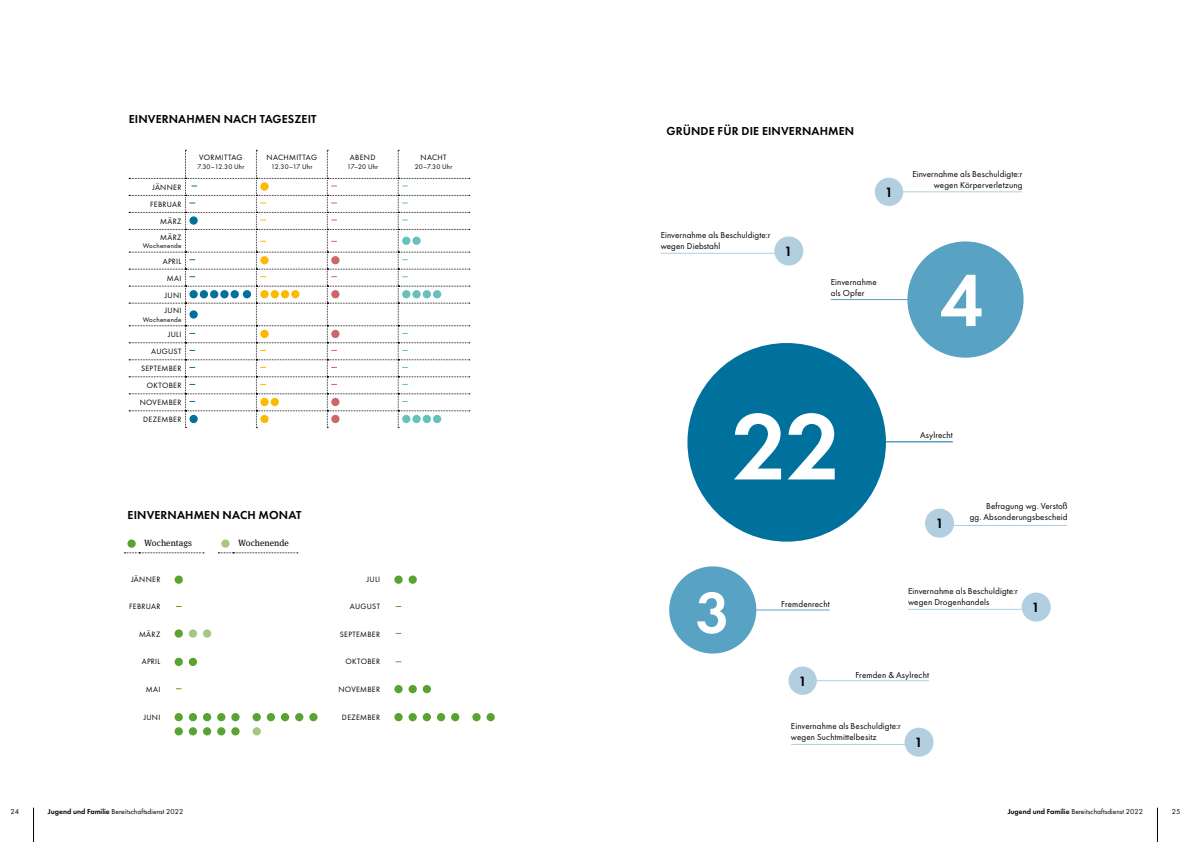
<style>
.page{position:relative;width:1191px;height:842px;background:#fff}
.page>*{position:absolute;margin:0;border:0;box-sizing:border-box;transform-origin:0 0}
.t1{font:600 97.3px "Futura PT";color:#fff}
.t2{font:600 76.9px "Futura PT";color:#fff}
.t3{font:600 60px "Futura PT";color:#fff}
.t4{font:600 14px "Futura PT";color:#000}
.t5{font:600 12px "Futura PT";letter-spacing:.01em;color:#000}
.t6{font:9px/11px "Futura PT";letter-spacing:.01em;color:#000}
.t7{font:9px "Meta Serif Pro";letter-spacing:.005em;color:#000}
.t8{font:8px/17px "Futura PT";letter-spacing:.04em;color:#000;text-align:right}
.t9{font:7.5px "Futura PT";color:#000}
.t10{font:7px "Futura PT";letter-spacing:.03em;color:#000}
.s1{font-weight:600}
</style>
<div class="page">
<svg style="left:124px;top:553px;width:80px;height:1px"></svg>
<div style="left:127px;top:539px;width:9px;height:9px;background:#58a332;border-radius:50%"></div>
<svg style="left:218px;top:553px;width:80px;height:1px"></svg>
<div style="left:221px;top:539px;width:9px;height:9px;background:#a7c682;border-radius:50%"></div>
<div style="left:175px;top:575px;width:8px;height:9px;background:#58a332;border-radius:50%"></div>
<div style="left:175px;top:629px;width:8px;height:9px;background:#58a332;border-radius:50%"></div>
<div style="left:175px;top:713px;width:8px;height:8px;background:#58a332;border-radius:50%"></div>
<div style="left:189px;top:713px;width:8px;height:8px;background:#58a332;border-radius:50%"></div>
<div style="left:203px;top:713px;width:8px;height:8px;background:#58a332;border-radius:50%"></div>
<div style="left:217px;top:713px;width:8px;height:8px;background:#58a332;border-radius:50%"></div>
<div style="left:231px;top:713px;width:8px;height:8px;background:#58a332;border-radius:50%"></div>
<div style="left:394px;top:575px;width:8px;height:9px;background:#58a332;border-radius:50%"></div>
<div style="left:408px;top:575px;width:9px;height:9px;background:#58a332;border-radius:50%"></div>
<svg style="left:129px;top:150px;width:341px;height:278px"></svg>
<div style="left:189px;top:415px;width:9px;height:8px;background:#00709c;border-radius:50%"></div>
<div style="left:260px;top:415px;width:9px;height:8px;background:#fbba00;border-radius:50%"></div>
<div style="left:331px;top:415px;width:8px;height:8px;background:#cd666a;border-radius:50%"></div>
<div style="left:402px;top:415px;width:8px;height:8px;background:#66c1be;border-radius:50%"></div>
<div style="left:412px;top:415px;width:9px;height:8px;background:#66c1be;border-radius:50%"></div>
<div style="left:423px;top:415px;width:8px;height:8px;background:#66c1be;border-radius:50%"></div>
<div style="left:433px;top:415px;width:8px;height:8px;background:#66c1be;border-radius:50%"></div>
<div style="left:687px;top:343px;width:199px;height:199px;background:#00709c;border-radius:50%"></div>
<hr style="left:885px;top:441px;width:67px;height:1px;background:#00709c">
<div style="left:788px;top:666px;width:29px;height:29px;background:#b1cfe1;border-radius:50%"></div>
<hr style="left:815px;top:680px;width:114px;height:1px;background:#b1cfe1">
<div style="left:925px;top:509px;width:29px;height:29px;background:#b1cfe1;border-radius:15px"></div>
<hr style="left:935px;top:525px;width:132px;height:1px;background:#b1cfe1">
<div style="left:907px;top:241px;width:116px;height:117px;background:#58a2c3;border-radius:50%"></div>
<hr style="left:831px;top:299px;width:83px;height:1px;background:#58a2c3">
<div style="left:774px;top:236px;width:29px;height:30px;background:#b1cfe1;border-radius:15px"></div>
<hr style="left:661px;top:253px;width:132px;height:1px;background:#b1cfe1">
<div style="left:904px;top:728px;width:29px;height:29px;background:#b1cfe1;border-radius:15px"></div>
<hr style="left:791px;top:744px;width:132px;height:1px;background:#b1cfe1">
<div style="left:1021px;top:592px;width:29px;height:30px;background:#b1cfe1;border-radius:15px"></div>
<hr style="left:908px;top:609px;width:132px;height:1px;background:#b1cfe1">
<div style="left:874px;top:178px;width:29px;height:28px;background:#b1cfe1;border-radius:50%"></div>
<hr style="left:902px;top:191px;width:120px;height:1px;background:#b1cfe1">
<div style="left:175px;top:658px;width:8px;height:8px;background:#58a332;border-radius:50%"></div>
<div style="left:189px;top:658px;width:8px;height:8px;background:#58a332;border-radius:50%"></div>
<div style="left:189px;top:629px;width:8px;height:9px;background:#a7c682;border-radius:50%"></div>
<div style="left:203px;top:629px;width:8px;height:9px;background:#a7c682;border-radius:50%"></div>
<div style="left:253px;top:713px;width:8px;height:8px;background:#58a332;border-radius:50%"></div>
<div style="left:267px;top:713px;width:8px;height:8px;background:#58a332;border-radius:50%"></div>
<div style="left:281px;top:713px;width:8px;height:8px;background:#58a332;border-radius:50%"></div>
<div style="left:295px;top:713px;width:8px;height:8px;background:#58a332;border-radius:50%"></div>
<div style="left:309px;top:713px;width:8px;height:8px;background:#58a332;border-radius:50%"></div>
<div style="left:175px;top:727px;width:8px;height:8px;background:#58a332;border-radius:50%"></div>
<div style="left:189px;top:727px;width:8px;height:8px;background:#58a332;border-radius:50%"></div>
<div style="left:203px;top:727px;width:8px;height:8px;background:#58a332;border-radius:50%"></div>
<div style="left:217px;top:727px;width:8px;height:8px;background:#58a332;border-radius:50%"></div>
<div style="left:231px;top:727px;width:8px;height:8px;background:#58a332;border-radius:50%"></div>
<div style="left:253px;top:727px;width:8px;height:8px;background:#a7c682;border-radius:50%"></div>
<div style="left:394px;top:685px;width:8px;height:8px;background:#58a332;border-radius:50%"></div>
<div style="left:408px;top:685px;width:9px;height:8px;background:#58a332;border-radius:50%"></div>
<div style="left:423px;top:685px;width:8px;height:8px;background:#58a332;border-radius:50%"></div>
<div style="left:394px;top:713px;width:8px;height:8px;background:#58a332;border-radius:50%"></div>
<div style="left:408px;top:713px;width:9px;height:8px;background:#58a332;border-radius:50%"></div>
<div style="left:423px;top:713px;width:8px;height:8px;background:#58a332;border-radius:50%"></div>
<div style="left:437px;top:713px;width:8px;height:8px;background:#58a332;border-radius:50%"></div>
<div style="left:451px;top:713px;width:8px;height:8px;background:#58a332;border-radius:50%"></div>
<div style="left:472px;top:713px;width:8px;height:8px;background:#58a332;border-radius:50%"></div>
<div style="left:486px;top:713px;width:9px;height:8px;background:#58a332;border-radius:50%"></div>
<div style="left:669px;top:566px;width:87px;height:87px;background:#58a2c3;border-radius:50%"></div>
<hr style="left:746px;top:609px;width:83px;height:1px;background:#58a2c3">
<hr style="left:1157px;top:808px;width:1px;height:34px;background:#000">
<hr style="left:33px;top:808px;width:1px;height:34px;background:#000">
<h3 class="t5" style="left:129px;top:111px;width:189px">EINVERNAHMEN NACH TAGESZEIT</h3>
<p class="t8" style="left:150px;top:179px;width:33px">JÄNNER<br>FEBRUAR<br>MÄRZ</p>
<p class="t8" style="left:160px;top:228px;width:23px">MÄRZ</p>
<p class="t10" style="left:143px;top:242px;width:40px">Wochenende</p>
<p class="t8" style="left:163px;top:252px;width:20px;text-align:justify">APRIL MAI JUNI</p>
<p class="t8" style="left:165px;top:302px;width:18px">JUNI</p>
<p class="t10" style="left:143px;top:315px;width:40px">Wochenende</p>
<p class="t8" style="left:140px;top:326px;width:43px">JULI<br>AUGUST<br>SEPTEMBER<br>OKTOBER<br>NOVEMBER<br>DEZEMBER</p>
<p class="t8" style="left:199px;top:149px;width:45px">VORMITTAG</p>
<p class="t10" style="left:197px;top:162px;width:48px">7.30–12.30 Uhr</p>
<p class="t8" style="left:266px;top:149px;width:52px">NACHMITTAG</p>
<p class="t10" style="left:271px;top:162px;width:43px">12.30–17 Uhr</p>
<p class="t8" style="left:350px;top:149px;width:27px">ABEND</p>
<p class="t10" style="left:347px;top:162px;width:33px">17–20 Uhr</p>
<p class="t8" style="left:420px;top:149px;width:28px">NACHT</p>
<p class="t10" style="left:415px;top:162px;width:39px">20–7.30 Uhr</p>
<h3 class="t5" style="left:128px;top:507px;width:175px">EINVERNAHMEN NACH MONAT</h3>
<p class="t7" style="left:144px;top:537px;width:50px">Wochentags</p>
<p class="t7" style="left:238px;top:537px;width:52px">Wochenende</p>
<p class="t8" style="left:131px;top:570px;width:31px">JÄNNER</p>
<p class="t8" style="left:129px;top:598px;width:33px">FEBRUAR</p>
<p class="t8" style="left:139px;top:626px;width:23px">MÄRZ</p>
<p class="t8" style="left:142px;top:653px;width:20px">APRIL</p>
<p class="t8" style="left:146px;top:681px;width:16px">MAI</p>
<p class="t8" style="left:144px;top:708px;width:18px">JUNI</p>
<p class="t8" style="left:367px;top:570px;width:15px">JULI</p>
<p class="t8" style="left:350px;top:598px;width:32px">AUGUST</p>
<p class="t8" style="left:340px;top:626px;width:42px">SEPTEMBER</p>
<p class="t8" style="left:345px;top:653px;width:36px">OKTOBER</p>
<p class="t8" style="left:338px;top:681px;width:43px">NOVEMBER</p>
<p class="t8" style="left:342px;top:708px;width:40px">DEZEMBER</p>
<h3 class="t5" style="left:666px;top:123px;width:189px">GRÜNDE FÜR DIE EINVERNAHMEN</h3>
<p class="t6" style="left:660px;top:229px;width:111px">Einvernahme als Beschuldigte:r wegen Diebstahl</p>
<h3 class="t4" style="left:784px;top:242px;width:9px">1</h3>
<h3 class="t4" style="left:885px;top:184px;width:9px">1</h3>
<p class="t6" style="left:831px;top:277px;width:47px">Einvernahme als Opfer</p>
<p class="t6" style="left:912px;top:168px;width:111px;text-align:right">Einvernahme als Beschuldigte:r wegen Körperverletzung</p>
<h2 class="t2" style="left:939px;top:252px;width:45px">4</h2>
<h1 class="t1" style="left:732px;top:386px;width:110px">22</h1>
<h3 class="t3" style="left:695px;top:575px;width:36px">3</h3>
<p class="t6" style="left:781px;top:598px;width:50px">Fremdenrecht</p>
<p class="t6" style="left:920px;top:429px;width:34px">Asylrecht</p>
<h3 class="t4" style="left:936px;top:515px;width:9px">1</h3>
<p class="t6" style="left:969px;top:500px;width:99px;text-align:right">Befragung wg. Verstoß<br>gg. Absonderungsbescheid</p>
<p class="t6" style="left:908px;top:585px;width:111px">Einvernahme als Beschuldigte:r wegen Drogenhandels</p>
<h3 class="t4" style="left:1031px;top:599px;width:9px">1</h3>
<h3 class="t4" style="left:798px;top:672px;width:9px">1</h3>
<p class="t6" style="left:855px;top:669px;width:75px">Fremden &amp; Asylrecht</p>
<p class="t6" style="left:791px;top:720px;width:111px">Einvernahme als Beschuldigte:r wegen Suchtmittelbesitz</p>
<h3 class="t4" style="left:914px;top:734px;width:9px">1</h3>
<p class="t9" style="left:11px;top:807px;width:10px">24</p>
<p class="t9" style="left:48px;top:807px;width:137px"><span class="s1">Jugend und Familie</span> Bereitschaftsdienst 2022</p>
<p class="t9" style="left:1007px;top:807px;width:137px"><span class="s1">Jugend und Familie</span> Bereitschaftsdienst 2022</p>
<p class="t9" style="left:1171px;top:807px;width:10px">25</p>
</div>
